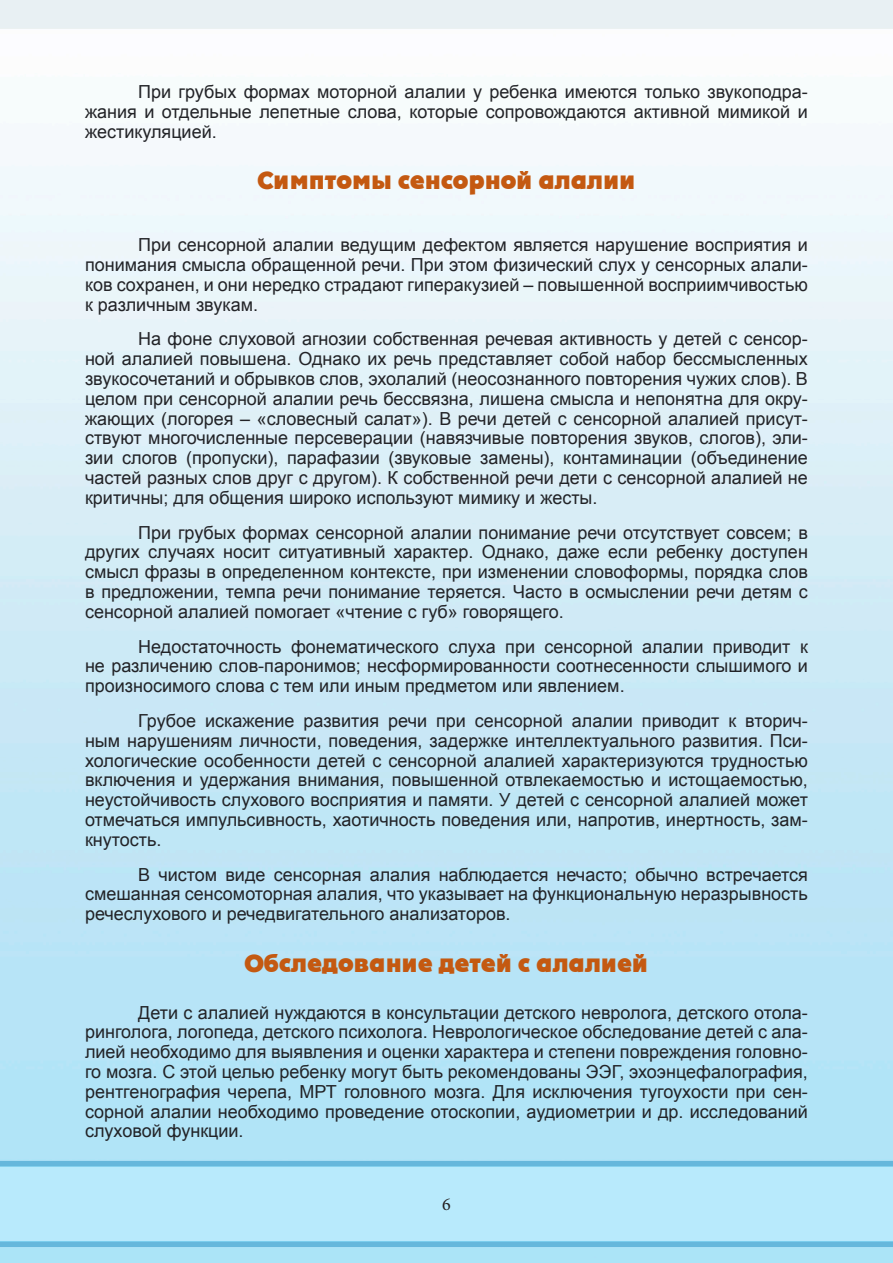
<style>
.page{position:relative;width:893px;height:1263px;background:#fff}
.page>*{position:absolute;margin:0;border:0;box-sizing:border-box;transform-origin:0 0}
.заг_оранж{font:800 24px "a Plakat Cmpl";color:#c45911}
.абзац{font:18px/19.8px "Arial";color:#222327;text-align:justify}
.t1{font:18px "Minion Pro";color:#231f20}
</style>
<div class="page">
<img style="left:0;top:0;width:893px;height:1263px">
<p class="абзац" style="left:85px;top:82px;width:724px;text-indent:53px">При грубых формах моторной алалии у ребенка имеются только звукоподра&shy;жания и отдельные лепетные слова, которые сопровождаются активной мимикой и жестикуляцией.</p>
<p class="заг_оранж" style="left:257px;top:167px;width:380px">Симптомы сенсорной алалии</p>
<p class="абзац" style="left:85px;top:235px;width:724px;text-indent:53px">При сенсорной алалии ведущим дефектом является нарушение восприятия и понимания смысла обращенной речи. При этом физический слух у сенсорных алали&shy;ков сохранен, и они нередко страдают гиперакузией – повышенной восприимчивостью к различным звукам.</p>
<p class="абзац" style="left:85px;top:329px;width:724px;text-indent:53px">На фоне слуховой агнозии собственная речевая активность у детей с сенсор&shy;ной алалией повышена. Однако их речь представляет собой набор бессмысленных звукосочетаний и обрывков слов, эхолалий (неосознанного повторения чужих слов). В целом при сенсорной алалии речь бессвязна, лишена смысла и непонятна для окру&shy;жающих (логорея – «словесный салат»). В речи детей с сенсорной алалией присут&shy;ствуют многочисленные персеверации (навязчивые повторения звуков, слогов), эли&shy;зии слогов (пропуски), парафазии (звуковые замены), контаминации (объединение частей разных слов друг с другом). К собственной речи дети с сенсорной алалией не критичны; для общения широко используют мимику и жесты.</p>
<p class="абзац" style="left:85px;top:522px;width:724px;text-indent:53px">При грубых формах сенсорной алалии понимание речи отсутствует совсем; в других случаях носит ситуативный характер. Однако, даже если ребенку доступен смысл фразы в определенном контексте, при изменении словоформы, порядка слов в предложении, темпа речи понимание теряется. Часто в осмыслении речи детям с сенсорной алалией помогает «чтение с губ» говорящего.</p>
<p class="абзац" style="left:85px;top:636px;width:724px;text-indent:53px">Недостаточность фонематического слуха при сенсорной алалии приводит к не различению слов-паронимов; несформированности соотнесенности слышимого и произносимого слова с тем или иным предметом или явлением.</p>
<p class="абзац" style="left:85px;top:711px;width:724px;text-indent:53px">Грубое искажение развития речи при сенсорной алалии приводит к вторич&shy;ным нарушениям личности, поведения, задержке интеллектуального развития. Пси&shy;хологические особенности детей с сенсорной алалией характеризуются трудностью включения и удержания внимания, повышенной отвлекаемостью и истощаемостью, неустойчивость слухового восприятия и памяти. У детей с сенсорной алалией может отмечаться импульсивность, хаотичность поведения или, напротив, инертность, зам&shy;кнутость.</p>
<p class="абзац" style="left:85px;top:864px;width:724px;text-indent:53px">В чистом виде сенсорная алалия наблюдается нечасто; обычно встречается смешанная сенсомоторная алалия, что указывает на функциональную неразрывность речеслухового и речедвигательного анализаторов.</p>
<p class="заг_оранж" style="left:245px;top:950px;width:405px">Обследование детей с алалией</p>
<p class="абзац" style="left:85px;top:1002px;width:724px;text-indent:53px">Дети с алалией нуждаются в консультации детского невролога, детского отола&shy;ринголога, логопеда, детского психолога. Неврологическое обследование детей с ала&shy;лией необходимо для выявления и оценки характера и степени повреждения головно&shy;го мозга. С этой целью ребенку могут быть рекомендованы ЭЭГ, эхоэнцефалография, рентгенография черепа, МРТ головного мозга. Для исключения тугоухости при сен&shy;сорной алалии необходимо проведение отоскопии, аудиометрии и др. исследований слуховой функции.</p>
<p class="t1" style="left:442px;top:1192px;width:10px">6</p>
</div>
